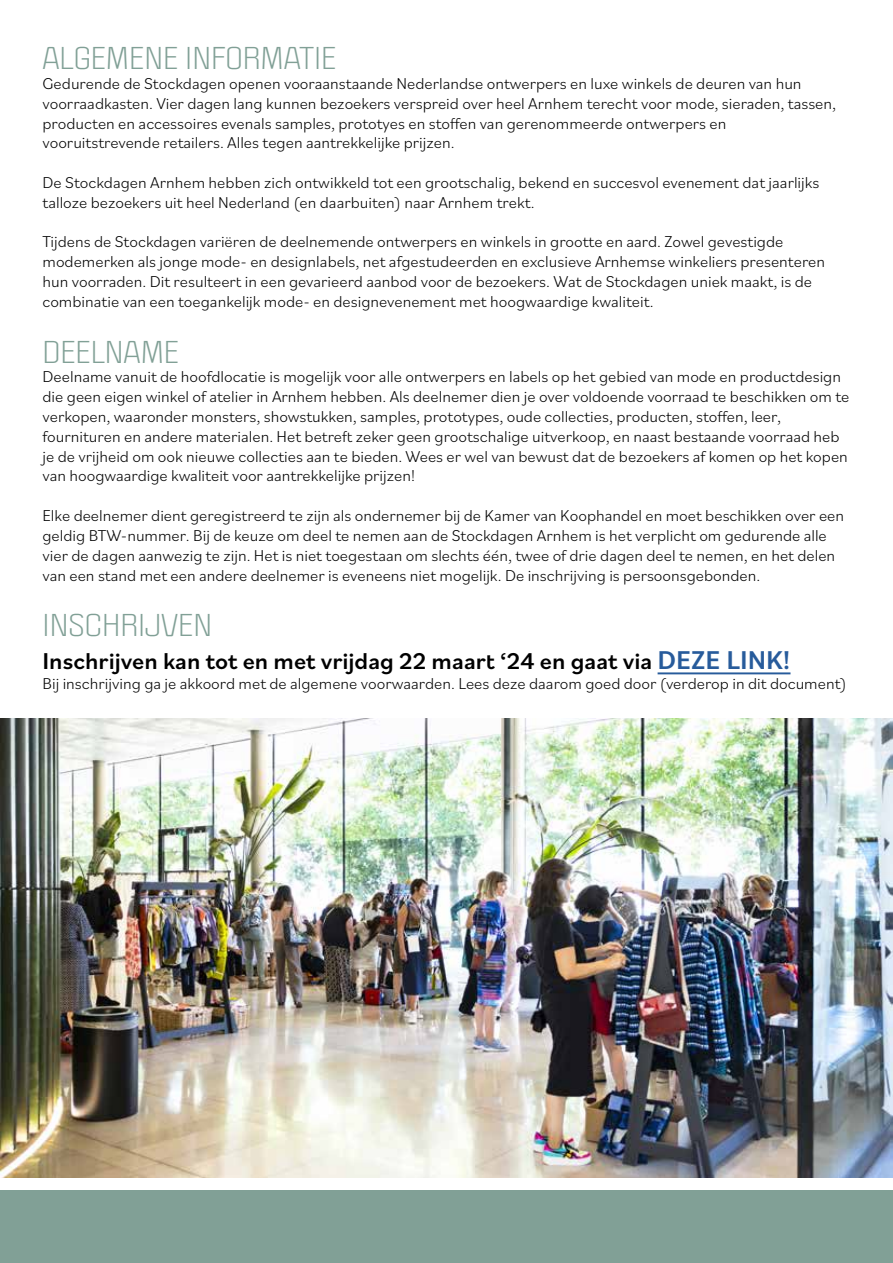
<style>
.page{position:relative;width:893px;height:1263px;background:#fff}
.page>*{position:absolute;margin:0;border:0;box-sizing:border-box;transform-origin:0 0}
.t1{font:27.6px "Politica";color:#81a096;scale:1.2 1}
.t2{font:500 24px "Bilo";color:#000}
.t3{font:300 16.5px/19.8px "Bilo";color:#000}
.s1{font-size:27px;color:#275b9b}
</style>
<div class="page">
<div style="left:0;top:1190px;width:893px;height:73px;background:#81a096"></div>
<hr style="left:658px;top:672px;width:132px;height:2px;background:#275b9b">
<img style="left:0;top:719px;width:893px;height:459px">
<h1 class="t1" style="left:43px;top:38px;width:246px">ALGEMENE INFORMATIE</h1>
<p class="t3" style="left:43px;top:73px;width:795px">Gedurende de Stockdagen openen vooraanstaande Nederlandse ontwerpers en luxe winkels de deuren van hun voorraadkasten. Vier dagen lang kunnen bezoekers verspreid over heel Arnhem terecht voor mode, sieraden, tassen, producten en accessoires evenals samples, prototyes en stoffen van gerenommeerde ontwerpers en vooruitstrevende retailers. Alles tegen aantrekkelijke prijzen.</p>
<p class="t3" style="left:43px;top:172px;width:778px">De Stockdagen Arnhem hebben zich ontwikkeld tot een grootschalig, bekend en succesvol evenement dat jaarlijks talloze bezoekers uit heel Nederland (en daarbuiten) naar Arnhem trekt.</p>
<p class="t3" style="left:43px;top:231px;width:784px">Tijdens de Stockdagen variëren de deelnemende ontwerpers en winkels in grootte en aard. Zowel gevestigde modemerken als jonge mode- en designlabels, net afgestudeerden en exclusieve Arnhemse winkeliers presenteren hun voorraden. Dit resulteert in een gevarieerd aanbod voor de bezoekers. Wat de Stockdagen uniek maakt, is de combinatie van een toegankelijk mode- en designevenement met hoogwaardige kwaliteit.</p>
<h1 class="t1" style="left:43px;top:331px;width:115px">DEELNAME</h1>
<p class="t3" style="left:43px;top:366px;width:808px">Deelname vanuit de hoofdlocatie is mogelijk voor alle ontwerpers en labels op het gebied van mode en productdesign die geen eigen winkel of atelier in Arnhem hebben. Als deelnemer dien je over voldoende voorraad te beschikken om te verkopen, waaronder monsters, showstukken, samples, prototypes, oude collecties, producten, stoffen, leer, fournituren en andere materialen. Het betreft zeker geen grootschalige uitverkoop, en naast bestaande voorraad heb je de vrijheid om ook nieuwe collecties aan te bieden. Wees er wel van bewust dat de bezoekers af komen op het kopen van hoogwaardige kwaliteit voor aantrekkelijke prijzen!</p>
<p class="t3" style="left:43px;top:505px;width:803px">Elke deelnemer dient geregistreerd te zijn als ondernemer bij de Kamer van Koophandel en moet beschikken over een geldig BTW-nummer. Bij de keuze om deel te nemen aan de Stockdagen Arnhem is het verplicht om gedurende alle vier de dagen aanwezig te zijn. Het is niet toegestaan om slechts één, twee of drie dagen deel te nemen, en het delen van een stand met een andere deelnemer is eveneens niet mogelijk. De inschrijving is persoonsgebonden.</p>
<h1 class="t1" style="left:43px;top:605px;width:143px">INSCHRIJVEN</h1>
<h2 class="t2" style="left:43px;top:644px;width:749px">Inschrijven kan tot en met vrijdag 22 maart ‘24 en gaat via <span class="s1">DEZE LINK!</span></h2>
<p class="t3" style="left:43px;top:672px;width:806px">Bij inschrijving ga je akkoord met de algemene voorwaarden. Lees deze daarom goed door (verderop in dit document)</p>
</div>
